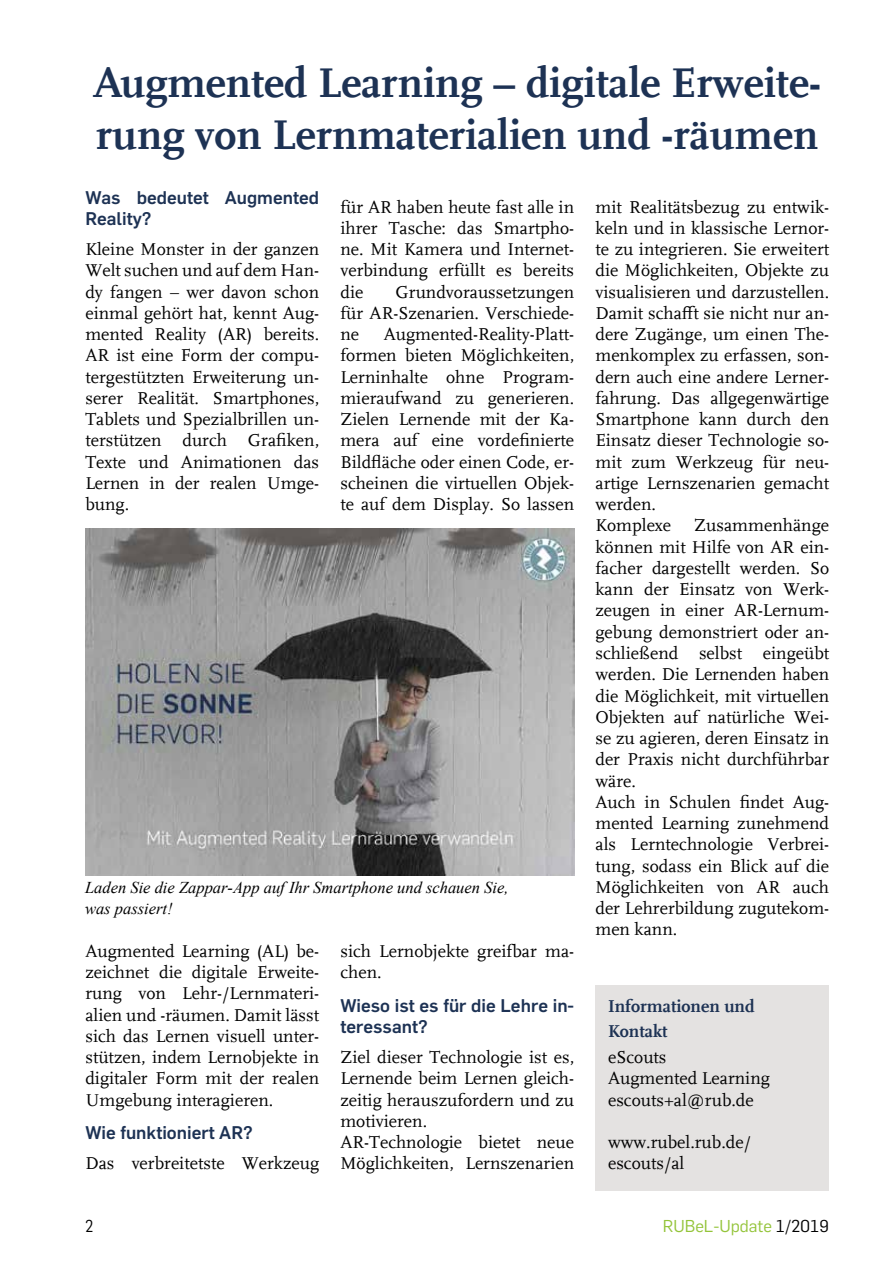
<style>
.page{position:relative;width:893px;height:1263px;background:#fff}
.page>*{position:absolute;margin:0;border:0;box-sizing:border-box;transform-origin:0 0}
.t1{font:700 43.5px/52.2px "RUB Scala MZ";color:#1d3254}
.t2{font:18px/21.3px "RUB Scala MZ";color:#000}
.t3{font:700 18px/21.3px "Rub Flama";color:#1d3254}
.t4{font:700 18px/25.2px "RUB Scala TZ";color:#1d3254}
.t5{font:16.8px "Rub Flama";color:#94c43a}
.t6{font:16.8px "Rub Flama";color:#000;scale:.89 1}
.t7{font:italic 16.5px/21.3px "Times New Roman";color:#000}
.s1{color:#000}
</style>
<div class="page">
<div style="left:595px;top:985px;width:234px;height:206px;background:#e4e2e1"></div>
<img style="left:85px;top:528px;width:489px;height:347px">
<h1 class="t1" style="left:93px;top:53px;width:729px">Augmented Learning – digitale Erweite&shy;rung von Lernmaterialien und -räumen</h1>
<p class="t3" style="left:85px;top:185px;width:235px">Was bedeutet Augmented<br>Reality?</p>
<p class="t2" style="left:85px;top:238px;width:235px;text-align:justify">Kleine Monster in der ganzen Welt suchen und auf dem Han&shy;dy fangen – wer davon schon einmal gehört hat, kennt Aug&shy;mented Reality (AR) bereits.<br>AR ist eine Form der compu&shy;tergestützten Erweiterung un&shy;serer Realität. Smartphones, Tablets und Spezialbrillen un&shy;terstützen durch Grafiken, Texte und Animationen das Lernen in der realen Umge&shy;bung.</p>
<p class="t2" style="left:595px;top:195px;width:235px">mit Realitätsbezug zu entwic&shy;keln und in klassische Lernor&shy;te zu integrieren. Sie erweitert die Möglichkeiten, Objekte zu visualisieren und darzustellen.<br>Damit schafft sie nicht nur an&shy;dere Zugänge, um einen The&shy;menkomplex zu erfassen, son&shy;dern auch eine andere Lerner&shy;fahrung. Das allgegenwärtige<br>Smartphone kann durch den<br>Einsatz dieser Technologie so&shy;mit zum Werkzeug für neu&shy;artige Lernszenarien gemacht werden.<br>Komplexe</p>
<p class="t2" style="left:340px;top:195px;width:235px;text-align:justify">für AR haben heute fast alle in ihrer Tasche: das Smartpho&shy;ne. Mit Kamera und Internet&shy;verbindung erfüllt es bereits die</p>
<p class="t2" style="left:340px;top:280px;width:235px;text-align:justify;text-indent:55px">Grundvoraussetzungen für AR-Szenarien. Verschiede&shy;ne</p>
<p class="t2" style="left:340px;top:323px;width:235px;text-align:justify;text-indent:43px">Augmented-Reality-Platt&shy;formen bieten Möglichkeiten, Lerninhalte ohne Program&shy;mieraufwand zu generieren.<br>Zielen Lernende mit der Ka&shy;mera auf eine vordefinierte Bildfläche oder einen Code, er&shy;scheinen die virtuellen Objek&shy;te auf dem Display. So lassen</p>
<p class="t2" style="left:595px;top:514px;width:235px;text-indent:99px">Zusammenhänge können mit Hilfe von AR ein&shy;facher dargestellt werden. So kann der Einsatz von Werk&shy;zeugen in einer AR-Lernum&shy;gebung demonstriert oder an&shy;schließend selbst eingeübt werden. Die Lernenden haben die Möglichkeit, mit virtuellen<br>Objekten auf natürliche Wei&shy;se zu agieren, deren Einsatz in der Praxis nicht durchführbar wäre.<br>Auch in Schulen findet Aug&shy;mented Learning zunehmend als Lerntechnologie Verbrei&shy;tung, sodass ein Blick auf die<br>Möglichkeiten von AR auch der Lehrerbildung zugutekom&shy;men kann.</p>
<p class="t7" style="left:85px;top:876px;width:425px">Laden Sie die Zappar-App auf Ihr Smartphone und schauen Sie, was passiert!</p>
<p class="t2" style="left:85px;top:939px;width:235px;text-align:justify">Augmented Learning (AL) be&shy;zeichnet die digitale Erweite&shy;rung von Lehr-/Lernmateri&shy;alien und -räumen. Damit lässt sich das Lernen visuell unter&shy;stützen, indem Lernobjekte in digitaler Form mit der realen Umgebung interagieren.</p>
<p class="t3" style="left:85px;top:1121px;width:169px">Wie funktioniert AR?</p>
<p class="t2" style="left:85px;top:1152px;width:235px">Das verbreitetste Werkzeug</p>
<p class="t2" style="left:340px;top:939px;width:235px">sich Lernobjekte greifbar ma&shy;chen.</p>
<p class="t3" style="left:340px;top:993px;width:235px">Wieso ist es für die Lehre in&shy;teressant?</p>
<p class="t2" style="left:340px;top:1046px;width:235px">Ziel dieser Technologie ist es,<br>Lernende beim Lernen gleich&shy;zeitig herauszufordern und zu motivieren.<br>AR-Technologie bietet neue<br>Möglichkeiten, Lernszenarien</p>
<p class="t4" style="left:608px;top:992px;width:148px">Informationen und<br>Kontakt</p>
<p class="t2" style="left:608px;top:1046px;width:163px">eScouts<br>Augmented Learning escouts+al@rub.de</p>
<p class="t2" style="left:608px;top:1131px;width:144px">www.rubel.rub.de/ escouts/al</p>
<p class="t6" style="left:85px;top:1215px;width:11px">2</p>
<p class="t5" style="left:663px;top:1215px;width:168px">RUBeL-Update <span class="s1">1/2019</span></p>
</div>
